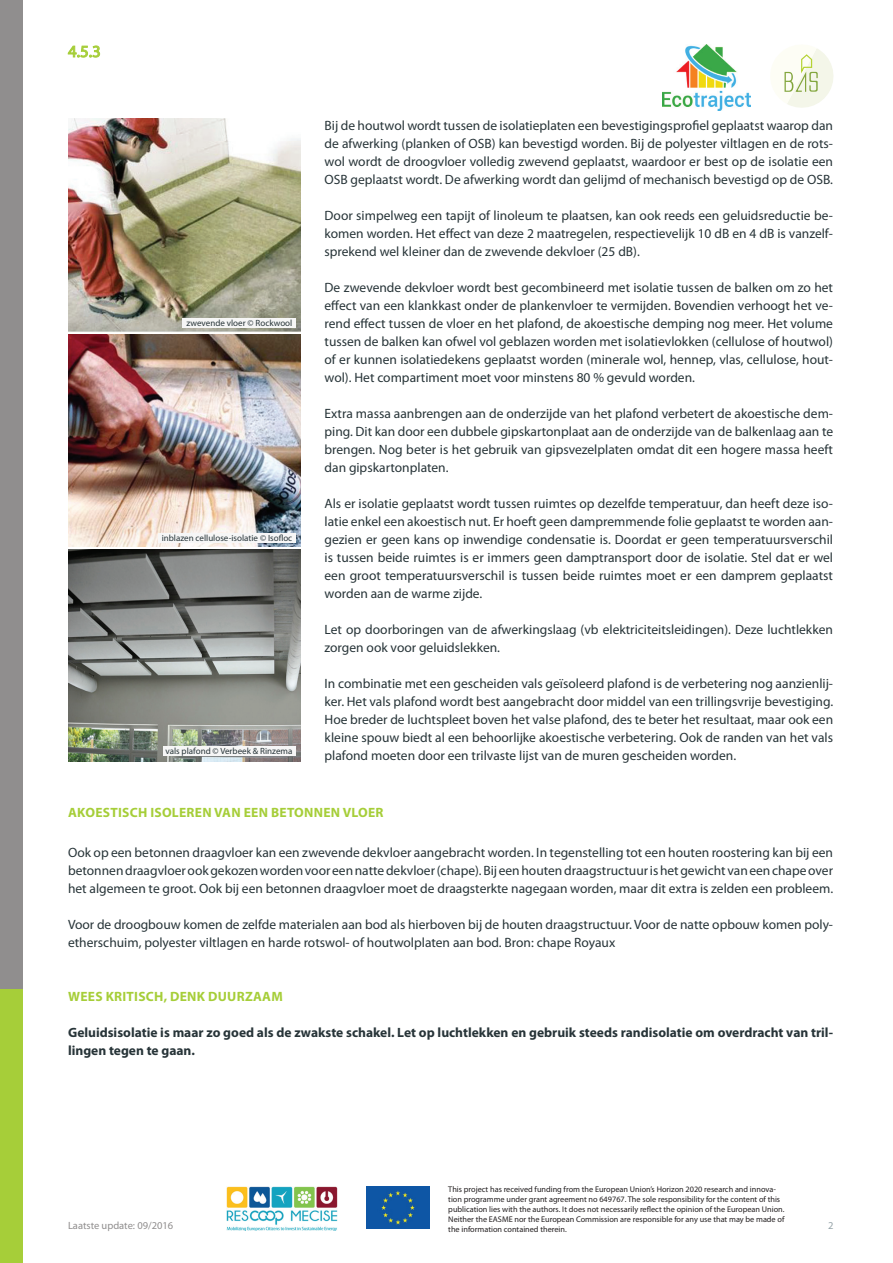
<style>
.page{position:relative;width:893px;height:1263px;background:#fff}
.page>*{position:absolute;margin:0;border:0;box-sizing:border-box;transform-origin:0 0}
.t1{font:16.8px "Myriad Pro";color:#a6ce39}
.t2{font:13.5px/18px "Myriad Pro";color:#273438;text-align:justify}
.t3{font:700 13.5px/18px "Myriad Pro";color:#273438}
.t4{font:700 13.5px "Myriad Pro";letter-spacing:.02em;color:#a6ce39}
.t5{font:10.5px "Myriad Pro";color:#908e8e}
.t6{font:10.5px "Myriad Pro";color:#95a3a8}
.t7{font:9px "Myriad Pro";color:#273438}
.t8{font:8.25px/9.9px "Myriad Pro";color:#231f20}
</style>
<div class="page">
<svg style="left:784px;top:49px;width:50px;height:59px"></svg>
<img style="left:662px;top:44px;width:88px;height:67px">
<img style="left:226px;top:1186px;width:111px;height:44px">
<img style="left:366px;top:1187px;width:64px;height:42px">
<div style="left:0;top:0;width:23px;height:990px;background:#908e8e"></div>
<div style="left:0;top:990px;width:23px;height:273px;background:#a6ce39"></div>
<img style="left:68px;top:118px;width:233px;height:214px">
<img style="left:68px;top:549px;width:233px;height:212px">
<img style="left:68px;top:334px;width:233px;height:212px">
<div style="left:182px;top:318px;width:114px;height:10px;background:#f6f6f6"></div>
<div style="left:159px;top:533px;width:137px;height:10px;background:#f6f6f6"></div>
<div style="left:163px;top:746px;width:133px;height:10px;background:#f6f6f6"></div>
<svg style="left:68px;top:45px;width:32px;height:13px"></svg>
<p class="t1" style="left:68px;top:41px;width:34px">4.5.3</p>
<p class="t7" style="left:186px;top:317px;width:107px">zwevende vloer © Rockwool</p>
<p class="t7" style="left:162px;top:533px;width:132px">inblazen cellulose-isolatie © Isofloc</p>
<p class="t7" style="left:165px;top:745px;width:128px">vals plafond © Verbeek &amp; Rinzema</p>
<p class="t2" style="left:325px;top:116px;width:510px">Bij de houtwol wordt tussen de isolatieplaten een bevestigingsprofiel geplaatst waarop dan de afwerking (planken of OSB) kan bevestigd worden. Bij de polyester viltlagen en de rots&shy;wol wordt de droogvloer volledig zwevend geplaatst, waardoor er best op de isolatie een OSB geplaatst wordt. De afwerking wordt dan gelijmd of mechanisch bevestigd op de OSB.</p>
<p class="t2" style="left:325px;top:206px;width:510px">Door simpelweg een tapijt of linoleum te plaatsen, kan ook reeds een geluidsreductie be&shy;komen worden. Het effect van deze 2 maatregelen, respectievelijk 10 dB en 4 dB is vanzelf&shy;sprekend wel kleiner dan de zwevende dekvloer (25 dB).</p>
<p class="t2" style="left:325px;top:278px;width:510px">De zwevende dekvloer wordt best gecombineerd met isolatie tussen de balken om zo het effect van een klankkast onder de plankenvloer te vermijden. Bovendien verhoogt het ve&shy;rend effect tussen de vloer en het plafond, de akoestische demping nog meer. Het volume tussen de balken kan ofwel vol geblazen worden met isolatievlokken (cellulose of houtwol) of er kunnen isolatiedekens geplaatst worden (minerale wol, hennep, vlas, cellulose, hout&shy;wol). Het compartiment moet voor minstens 80 % gevuld worden.</p>
<p class="t2" style="left:325px;top:404px;width:510px">Extra massa aanbrengen aan de onderzijde van het plafond verbetert de akoestische dem&shy;ping. Dit kan door een dubbele gipskartonplaat aan de onderzijde van de balkenlaag aan te brengen. Nog beter is het gebruik van gipsvezelplaten omdat dit een hogere massa heeft dan gipskartonplaten.</p>
<p class="t2" style="left:325px;top:494px;width:510px">Als er isolatie geplaatst wordt tussen ruimtes op dezelfde temperatuur, dan heeft deze iso&shy;latie enkel een akoestisch nut. Er hoeft geen dampremmende folie geplaatst te worden aan&shy;gezien er geen kans op inwendige condensatie is. Doordat er geen temperatuursverschil is tussen beide ruimtes is er immers geen damptransport door de isolatie. Stel dat er wel een groot temperatuursverschil is tussen beide ruimtes moet er een damprem geplaatst worden aan de warme zijde.</p>
<p class="t2" style="left:325px;top:620px;width:510px">Let op doorboringen van de afwerkingslaag (vb elektriciteitsleidingen). Deze luchtlekken zorgen ook voor geluidslekken.</p>
<p class="t2" style="left:325px;top:674px;width:510px">In combinatie met een gescheiden vals geïsoleerd plafond is de verbetering nog aanzienlij&shy;ker. Het vals plafond wordt best aangebracht door middel van een trillingsvrije bevestiging.<br>Hoe breder de luchtspleet boven het valse plafond, des te beter het resultaat, maar ook een kleine spouw biedt al een behoorlijke akoestische verbetering. Ook de randen van het vals plafond moeten door een trilvaste lijst van de muren gescheiden worden.</p>
<p class="t4" style="left:68px;top:804px;width:185px">Akoestisch isoleren van een</p>
<p class="t4" style="left:271px;top:804px;width:43px">betonnen</p>
<p class="t4" style="left:343px;top:804px;width:42px">vloer</p>
<p class="t2" style="left:68px;top:843px;width:767px">Ook op een betonnen draagvloer kan een zwevende dekvloer aangebracht worden. In tegenstelling tot een houten roostering kan bij een betonnen draagvloer ook gekozen worden voor een natte dekvloer (chape). Bij een houten draagstructuur is het gewicht van een chape over het algemeen te groot. Ook bij een betonnen draagvloer moet de draagsterkte nagegaan worden, maar dit extra is zelden een probleem.</p>
<p class="t2" style="left:68px;top:915px;width:767px">Voor de droogbouw komen de zelfde materialen aan bod als hierboven bij de houten draagstructuur. Voor de natte opbouw komen poly&shy;etherschuim, polyester viltlagen en harde rotswol- of houtwolplaten aan bod. Bron: chape Royaux</p>
<p class="t4" style="left:68px;top:987px;width:112px">Wees kritisch, den</p>
<p class="t4" style="left:197px;top:987px;width:88px">k duurzaam</p>
<p class="t3" style="left:68px;top:1023px;width:766px">Geluidsisolatie is maar zo goed als de zwakste schakel. Let op luchtlekken en gebruik steeds randisolatie om overdracht van tril&shy;lingen tegen te gaan.</p>
<p class="t8" style="left:448px;top:1184px;width:338px">This project has received funding from the European Union’s Horizon 2020 research and innova&shy;tion programme under grant agreement no 649767. The sole responsibility for the content of this publication lies with the authors. It does not necessarily reflect the opinion of the European Union.<br>Neither the EASME nor the European Commission are responsible for any use that may be made of the information contained therein.</p>
<p class="t5" style="left:68px;top:1219px;width:107px">Laatste update: 09/2016</p>
<p class="t6" style="left:828px;top:1219px;width:7px">2</p>
</div>
